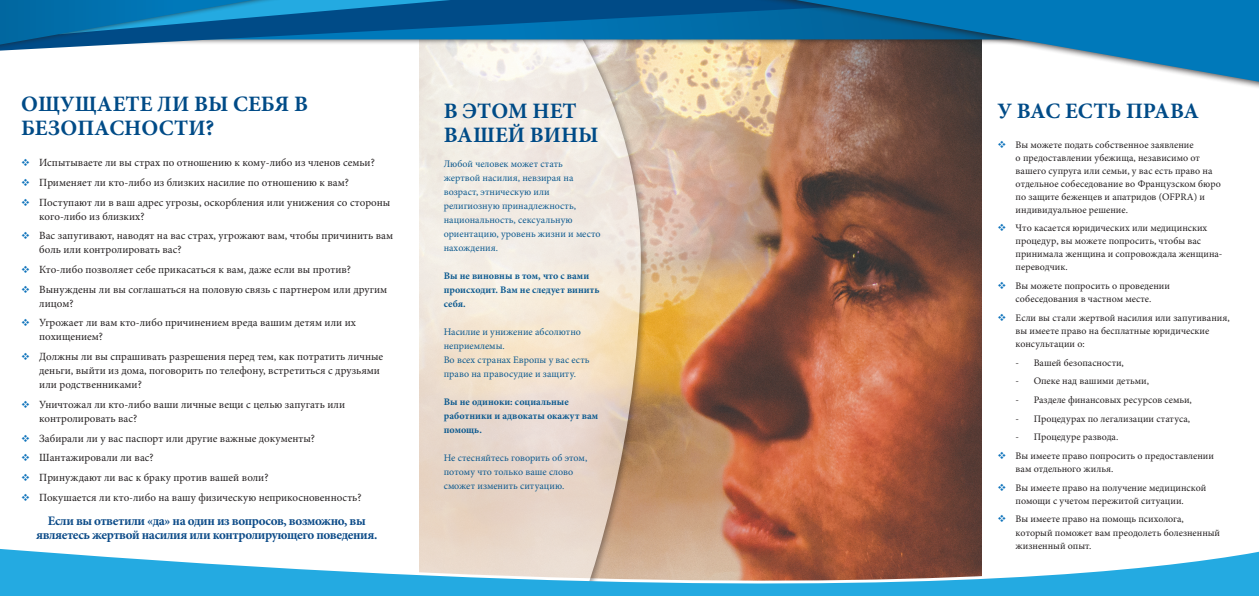
<style>
.page{position:relative;width:1259px;height:596px;background:#fff}
.page>*{position:absolute;margin:0;border:0;box-sizing:border-box;transform-origin:0 0}
.t1{font:700 22px/24px "Minion Pro";color:#004b87}
.t2{font:700 13px/14px "Minion Pro";letter-spacing:-.03em;color:#0c4b88;text-align:center}
.t3{font:11px/14px "Minion Pro";color:#231f20}
.Stile_di_paragrafo_1{font:10px/13px "Minion Pro";color:#231f20}
.t4{font:10px/14px "Minion Pro";color:#0d5a8f}
.t5{font:700 10px/14px "Minion Pro";color:#0d5a8f}
</style>
<div class="page">
<img style="left:649px;top:110px;width:332px;height:416px">
<svg style="left:649px;top:526px;width:333px;height:3px"></svg>
<svg style="left:419px;top:110px;width:222px;height:419px;background:#ecded0"></svg>
<svg style="left:0;top:529px;width:1259px;height:66px"></svg>
<div style="left:85px;top:0;width:1174px;height:110px;background:#231f20;opacity:.75"></div>
<svg style="left:796px;top:0;width:463px;height:82px;background:#4182a6"></svg>
<div style="left:0;top:0;width:513px;height:93px;background:#231f20;opacity:.75"></div>
<svg style="left:0;top:0;width:451px;height:45px;background:#1772a8"></svg>
<p class="t1" style="left:21px;top:92px;width:288px">ОЩУЩАЕТЕ ЛИ ВЫ СЕБЯ В<br>БЕЗОПАСНОСТИ?</p>
<p class="t3" style="left:39px;top:156px;width:337px">Испытываете ли вы страх по отношению к кому-либо из членов семьи?</p>
<p class="t3" style="left:39px;top:176px;width:311px">Применяет ли кто-либо из близких насилие по отношению к вам?</p>
<p class="t3" style="left:39px;top:195px;width:352px">Поступают ли в ваш адрес угрозы, оскорбления или унижения со стороны кого-либо из близких?</p>
<p class="t3" style="left:39px;top:229px;width:355px">Вас запугивают, наводят на вас страх, угрожают вам, чтобы причинить вам боль или контролировать вас?</p>
<p class="t3" style="left:39px;top:263px;width:313px">Кто-либо позволяет себе прикасаться к вам, даже если вы против?</p>
<p class="t3" style="left:39px;top:282px;width:349px">Вынуждены ли вы соглашаться на половую связь с партнером или другим лицом?</p>
<p class="t3" style="left:39px;top:316px;width:318px">Угрожает ли вам кто-либо причинением вреда вашим детям или их похищением?</p>
<p class="t3" style="left:39px;top:350px;width:345px">Должны ли вы спрашивать разрешения перед тем, как потратить личные деньги, выйти из дома, поговорить по телефону, встретиться с друзьями или родственниками?</p>
<p class="t3" style="left:39px;top:397px;width:307px">Уничтожал ли кто-либо ваши личные вещи с целью запугать или контролировать вас?</p>
<p class="t3" style="left:39px;top:431px;width:277px">Забирали ли у вас паспорт или другие важные документы?</p>
<p class="t3" style="left:39px;top:451px;width:116px">Шантажировали ли вас?</p>
<p class="t3" style="left:39px;top:470px;width:231px">Принуждают ли вас к браку против вашей воли?</p>
<p class="t3" style="left:39px;top:490px;width:324px">Покушается ли кто-либо на вашу физическую неприкосновенность?</p>
<p class="t2" style="left:36px;top:513px;width:343px">Если вы ответили «да» на один из вопросов, возможно, вы являетесь жертвой насилия или контролирующего поведения.</p>
<p class="t1" style="left:444px;top:99px;width:156px">В ЭТОМ НЕТ<br>ВАШЕЙ ВИНЫ</p>
<p class="t4" style="left:444px;top:157px;width:158px">Любой человек может стать жертвой насилия, невзирая на возраст, этническую или религиозную принадлежность, национальность, сексуальную ориентацию, уровень жизни и место нахождения.</p>
<p class="t5" style="left:444px;top:269px;width:157px">Вы не виновны в том, что с вами происходит. Вам не следует винить себя.</p>
<p class="t4" style="left:444px;top:325px;width:139px">Насилие и унижение абсолютно неприемлемы.</p>
<p class="t4" style="left:444px;top:353px;width:147px">Во всех странах Европы у вас есть право на правосудие и защиту.</p>
<p class="t5" style="left:444px;top:395px;width:156px">Вы не одиноки: социальные работники и адвокаты окажут вам помощь.</p>
<p class="t4" style="left:444px;top:451px;width:145px">Не стесняйтесь говорить об этом, потому что только ваше слово cможет изменить ситуацию.</p>
<p class="t1" style="left:997px;top:99px;width:203px">У ВАС ЕСТЬ ПРАВА</p>
<p class="Stile_di_paragrafo_1" style="left:1015px;top:138px;width:207px">Вы можете подать собственное заявление<br>о предоставлении убежища, независимо от вашего супруга или семьи, у вас есть право на отдельное собеседование во Французском бюро по защите беженцев и апатридов (OFPRA) и индивидуальное решение.</p>
<p class="Stile_di_paragrafo_1" style="left:1015px;top:222px;width:208px">Что касается юридических или медицинских процедур, вы можете попросить, чтобы вас принимала женщина и сопровождала женщина&shy;переводчик.</p>
<p class="Stile_di_paragrafo_1" style="left:1015px;top:280px;width:156px">Вы можете попросить о проведении собеседования в частном месте.</p>
<p class="Stile_di_paragrafo_1" style="left:1015px;top:311px;width:216px">Если вы стали жертвой насилия или запугивания, вы имеете право на бесплатные юридические консультации о:</p>
<p class="Stile_di_paragrafo_1" style="left:1015px;top:356px;width:110px">- Вашей безопасности,</p>
<p class="Stile_di_paragrafo_1" style="left:1015px;top:375px;width:135px">- Опеке над вашими детьми,</p>
<p class="Stile_di_paragrafo_1" style="left:1015px;top:393px;width:178px">- Разделе финансовых ресурсов семьи,</p>
<p class="Stile_di_paragrafo_1" style="left:1015px;top:412px;width:176px">- Процедурах по легализации статуса,</p>
<p class="Stile_di_paragrafo_1" style="left:1015px;top:431px;width:104px">- Процедуре развода.</p>
<p class="Stile_di_paragrafo_1" style="left:1015px;top:449px;width:200px">Вы имеете право попросить о предоставлении вам отдельного жилья.</p>
<p class="Stile_di_paragrafo_1" style="left:1015px;top:481px;width:192px">Вы имеете право на получение медицинской помощи с учетом пережитой ситуации.</p>
<p class="Stile_di_paragrafo_1" style="left:1015px;top:513px;width:206px">Вы имеете право на помощь психолога, который поможет вам преодолеть болезненный жизненный опыт.</p>
</div>
